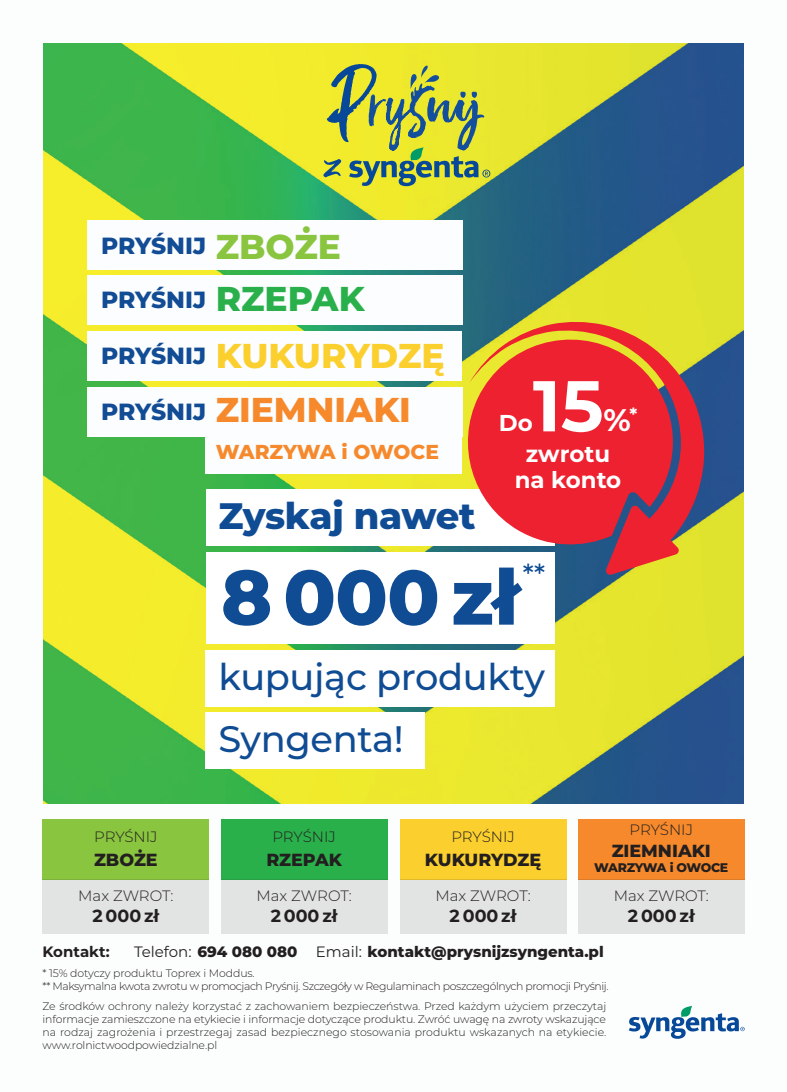
<style>
.page{position:relative;width:787px;height:1092px;background:#fff}
.page>*{position:absolute;margin:0;border:0;box-sizing:border-box;transform-origin:0 0}
.t1{font:800 77px "Montserrat";letter-spacing:-.01em;color:#0f4c94}
.t2{font:700 71.75px "Montserrat";color:#fff}
.t3{font:500 36.75px "Montserrat";letter-spacing:-.01em;color:#0f4c94}
.t4{font:800 36.75px "Montserrat";letter-spacing:-.015em;color:#0f4c94}
.t5{font:800 34.5px "Montserrat";letter-spacing:-.005em;color:#fbcf2e}
.t6{font:800 34.5px "Montserrat";color:#f5892c}
.t7{font:800 34.5px "Montserrat";color:#2ab04b}
.t8{font:800 34.5px "Montserrat";color:#8ac53f}
.t9{font:700 31.25px "Montserrat";color:#fff}
.t10{font:500 27.5px "Montserrat";color:#0f4c94}
.t11{font:800 23.5px "Montserrat";letter-spacing:-.005em;color:#124c95}
.t12{font:700 23px/26px "Montserrat";color:#fff;text-align:center}
.t13{font:800 20.25px "Montserrat";letter-spacing:-.01em;color:#f5892c}
.t14{font:800 17.5px "Montserrat";color:#231f20}
.t15{font:700 17.5px "Montserrat";color:#231f20}
.t16{font:300 15px "Montserrat";color:#231f20}
.t17{font:800 15px "Montserrat";color:#231f20}
.t18{font:700 15px "Montserrat";color:#231f20}
.t19{font:800 12.5px "Montserrat";letter-spacing:-.035em;color:#231f20}
.t20{font:300 10.75px/13px "Montserrat";letter-spacing:-.035em;color:#231f20;text-align:justify}
.t21{font:300 10.75px "Montserrat";letter-spacing:-.01em;color:#231f20}
.s1{font-weight:400}
</style>
<div class="page">
<img style="left:43px;top:43px;width:701px;height:761px">
<svg style="left:629px;top:1005px;width:115px;height:33px"></svg>
<div style="left:205px;top:489px;width:349px;height:56px;background:#fff"></div>
<div style="left:205px;top:650px;width:350px;height:56px;background:#fff"></div>
<div style="left:205px;top:712px;width:219px;height:57px;background:#fff"></div>
<div style="left:205px;top:552px;width:349px;height:91px;background:#fff"></div>
<div style="left:87px;top:220px;width:375px;height:49px;background:#fbfdfe"></div>
<div style="left:87px;top:276px;width:375px;height:49px;background:#fbfdfe"></div>
<div style="left:87px;top:387px;width:375px;height:49px;background:#fbfdfe"></div>
<div style="left:206px;top:433px;width:256px;height:40px;background:#fbfdfe"></div>
<div style="left:87px;top:332px;width:375px;height:49px;background:#fbfdfe"></div>
<svg style="left:455px;top:323px;width:229px;height:225px"></svg>
<svg style="left:469px;top:321px;width:236px;height:223px;background:#df493e"></svg>
<svg style="left:605px;top:505px;width:74px;height:70px;background:#cd443d"></svg>
<div style="left:43px;top:819px;width:166px;height:60px;background:#8ac53f"></div>
<div style="left:43px;top:879px;width:166px;height:54px;background:#e2e3e3"></div>
<div style="left:221px;top:819px;width:166px;height:60px;background:#2ab04b"></div>
<div style="left:221px;top:879px;width:166px;height:54px;background:#e2e3e3"></div>
<div style="left:400px;top:819px;width:166px;height:60px;background:#fbcf2e"></div>
<div style="left:400px;top:879px;width:166px;height:54px;background:#e2e3e3"></div>
<div style="left:578px;top:819px;width:166px;height:60px;background:#f5892c"></div>
<div style="left:578px;top:879px;width:166px;height:54px;background:#e2e3e3"></div>
<svg style="left:323px;top:64px;width:167px;height:122px;background:#b5c247"></svg>
<p class="t11" style="left:101px;top:228px;width:106px">PRYŚNIJ</p>
<p class="t11" style="left:101px;top:282px;width:106px">PRYŚNIJ</p>
<p class="t11" style="left:101px;top:338px;width:106px">PRYŚNIJ</p>
<p class="t11" style="left:101px;top:394px;width:106px">PRYŚNIJ</p>
<p class="t8" style="left:216px;top:221px;width:127px">ZBOŻE</p>
<p class="t7" style="left:216px;top:273px;width:150px">RZEPAK</p>
<p class="t5" style="left:216px;top:330px;width:230px">KUKURYDZĘ</p>
<p class="t6" style="left:216px;top:385px;width:197px">ZIEMNIAKI</p>
<p class="t13" style="left:216px;top:437px;width:225px">WARZYWA i OWOCE</p>
<p class="t4" style="left:218px;top:488px;width:258px">Zyskaj nawet</p>
<p class="t2" style="left:533px;top:354px;width:72px">15</p>
<p class="t9" style="left:603px;top:397px;width:35px">%<sup>*</sup></p>
<p class="t12" style="left:514px;top:440px;width:108px">zwrotu na konto</p>
<p class="t12" style="left:499px;top:409px;width:35px">Do</p>
<p class="t1" style="left:221px;top:541px;width:300px">8000 zł</p>
<p class="t10" style="left:523px;top:555px;width:24px">**</p>
<p class="t3" style="left:218px;top:650px;width:328px">kupując produkty</p>
<p class="t3" style="left:218px;top:713px;width:187px">Syngenta!</p>
<p class="t16" style="left:94px;top:826px;width:65px">PRYŚNIJ</p>
<p class="t14" style="left:94px;top:846px;width:65px">ZBOŻE</p>
<p class="t16" style="left:272px;top:826px;width:65px">PRYŚNIJ</p>
<p class="t14" style="left:266px;top:846px;width:77px">RZEPAK</p>
<p class="t16" style="left:451px;top:826px;width:65px">PRYŚNIJ</p>
<p class="t14" style="left:425px;top:846px;width:118px">KUKURYDZĘ</p>
<p class="t16" style="left:629px;top:819px;width:65px">PRYŚNIJ</p>
<p class="t14" style="left:611px;top:837px;width:101px">ZIEMNIAKI</p>
<p class="t19" style="left:594px;top:858px;width:136px">WARZYWA i OWOCE</p>
<p class="t16" style="left:78px;top:884px;width:97px">Max ZWROT:</p>
<p class="t15" style="left:92px;top:902px;width:68px">2 000 zł</p>
<p class="t15" style="left:271px;top:902px;width:68px">2 000 zł</p>
<p class="t15" style="left:449px;top:902px;width:68px">2 000 zł</p>
<p class="t15" style="left:628px;top:902px;width:68px">2 000 zł</p>
<p class="t16" style="left:256px;top:884px;width:97px">Max ZWROT:</p>
<p class="t16" style="left:435px;top:884px;width:97px">Max ZWROT:</p>
<p class="t16" style="left:613px;top:884px;width:97px">Max ZWROT:</p>
<p class="t18" style="left:43px;top:940px;width:69px">Kontakt:</p>
<p class="t17" style="left:134px;top:940px;width:165px"><span class="s1">Telefon:</span> 694 080 080</p>
<p class="t17" style="left:316px;top:940px;width:289px"><span class="s1">Email:</span> kontakt@prysnijzsyngenta.pl</p>
<p class="t21" style="left:43px;top:965px;width:214px">* 15% dotyczy produktu Toprex i Moddus.</p>
<p class="t20" style="left:43px;top:979px;width:567px">** Maksymalna kwota zwrotu w promocjach Pryśnij. Szczegóły w Regulaminach poszczególnych promocji Pryśnij.</p>
<p class="t20" style="left:43px;top:999px;width:565px">Ze środków ochrony należy korzystać z zachowaniem bezpieczeństwa. Przed każdym użyciem przeczytaj informacje zamieszczone na etykiecie i informacje dotyczące produktu. Zwróć uwagę na zwroty wskazujące na rodzaj zagrożenia i przestrzegaj zasad bezpiecznego stosowania produktu wskazanych na etykiecie. www.rolnictwoodpowiedzialne.pl</p>
</div>
